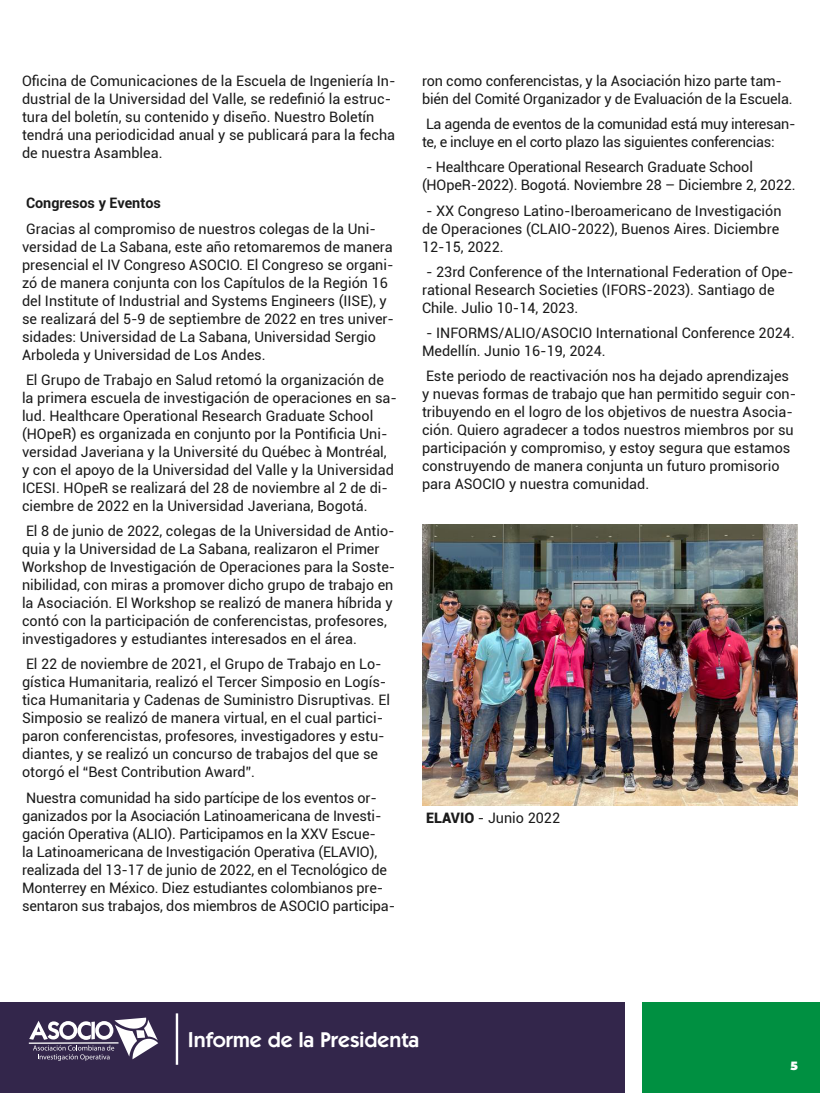
<style>
.page{position:relative;width:820px;height:1093px;background:#fff}
.page>*{position:absolute;margin:0;border:0;box-sizing:border-box;transform-origin:0 0}
.t1{font:600 21.44px "ITC Kabel Std";color:#fff}
.t2{font:14.4px/18px "Roboto";color:#1a1a1a}
.t3{font:14.4px/18px "Roboto";letter-spacing:-.02em;color:#1a1a1a}
.t4{font:700 14.4px "Roboto";color:#1a1a1a}
.t5{font:900 12px "Montserrat Alternates";color:#fff}
.s1{font-weight:900}
</style>
<div class="page">
<div style="left:0;top:1002px;width:624px;height:91px;background:#33264b"></div>
<div style="left:642px;top:1002px;width:177px;height:91px;background:#009041"></div>
<svg style="left:28px;top:1017px;width:130px;height:44px"></svg>
<hr style="left:176px;top:1013px;width:2px;height:52px;background:#fff">
<img style="left:422px;top:524px;width:375px;height:282px">
<p class="t2" style="left:22px;top:71px;width:375px">Oficina de Comunicaciones de la Escuela de Ingeniería In&shy;dustrial de la Universidad del Valle, se redefinió la estruc&shy;tura del boletín, su contenido y diseño. Nuestro Boletín tendrá una periodicidad anual y se publicará para la fecha de nuestra Asamblea.</p>
<p class="t4" style="left:26px;top:193px;width:136px">Congresos y Eventos</p>
<p class="t2" style="left:22px;top:219px;width:373px">Gracias al compromiso de nuestros colegas de la Uni&shy;versidad de La Sabana, este año retomaremos de manera presencial el IV Congreso ASOCIO. El Congreso se organi&shy;zó de manera conjunta con los Capítulos de la Región 16 del Institute of Industrial and Systems Engineers (IISE), y se realizará del 5-9 de septiembre de 2022 en tres univer&shy;sidades: Universidad de La Sabana, Universidad Sergio Arboleda y Universidad de Los Andes.</p>
<p class="t2" style="left:22px;top:370px;width:376px">El Grupo de Trabajo en Salud retomó la organización de<br>la primera escuela de investigación de operaciones en sa&shy;lud. Healthcare Operational Research Graduate School (HOpeR) es organizada en conjunto por la Pontificia Uni&shy;versidad Javeriana y la Université du Québec à Montréal, y con el apoyo de la Universidad del Valle y la Universidad ICESI. HOpeR se realizará del 28 de noviembre al 2 de di&shy;ciembre de 2022 en la Universidad Javeriana, Bogotá.</p>
<p class="t2" style="left:22px;top:521px;width:375px">El 8 de junio de 2022, colegas de la Universidad de Antio&shy;quia y la Universidad de La Sabana, realizaron el Primer Workshop de Investigación de Operaciones para la Soste&shy;nibilidad, con miras a promover dicho grupo de trabajo en la Asociación. El Workshop se realizó de manera híbrida y contó con la participación de conferencistas, profesores, investigadores y estudiantes interesados en el área.</p>
<p class="t2" style="left:22px;top:655px;width:369px">El 22 de noviembre de 2021, el Grupo de Trabajo en Lo&shy;gística Humanitaria, realizó el Tercer Simposio en Logís&shy;tica Humanitaria y Cadenas de Suministro Disruptivas. El Simposio se realizó de manera virtual, en el cual partici&shy;paron conferencistas, profesores, investigadores y estu&shy;diantes, y se realizó un concurso de trabajos del que se otorgó el “Best Contribution Award”.</p>
<p class="t2" style="left:22px;top:788px;width:374px">Nuestra comunidad ha sido partícipe de los eventos or&shy;ganizados por la Asociación Latinoamericana de Investi&shy;gación Operativa (ALIO). Participamos en la XXV Escue-<br>la Latinoamericana de Investigación Operativa (ELAVIO), realizada del 13-17 de junio de 2022, en el Tecnológico de Monterrey en México. Diez estudiantes colombianos pre&shy;sentaron sus trabajos, dos miembros de ASOCIO participa-</p>
<p class="t2" style="left:422px;top:71px;width:372px">ron como conferencistas, y la Asociación hizo parte tam&shy;bién del Comité Organizador y de Evaluación de la Escuela.</p>
<p class="t3" style="left:422px;top:115px;width:375px">La agenda de eventos de la comunidad está muy interesan&shy;te, e incluye en el corto plazo las siguientes conferencias:</p>
<p class="t2" style="left:422px;top:158px;width:375px">- Healthcare Operational Research Graduate School (HOpeR-2022). Bogotá. Noviembre 28 – Diciembre 2, 2022.</p>
<p class="t2" style="left:422px;top:201px;width:361px">- XX Congreso Latino-Iberoamericano de Investigación de Operaciones (CLAIO-2022), Buenos Aires. Diciembre<br>12-15, 2022.</p>
<p class="t2" style="left:422px;top:262px;width:373px">- 23rd Conference of the International Federation of Ope&shy;rational Research Societies (IFORS-2023). Santiago de<br>Chile. Julio 10-14, 2023.</p>
<p class="t2" style="left:422px;top:323px;width:374px">- INFORMS/ALIO/ASOCIO International Conference 2024.<br>Medellín. Junio 16-19, 2024.</p>
<p class="t2" style="left:422px;top:367px;width:375px">Este periodo de reactivación nos ha dejado aprendizajes<br>y nuevas formas de trabajo que han permitido seguir con&shy;tribuyendo en el logro de los objetivos de nuestra Asocia&shy;ción. Quiero agradecer a todos nuestros miembros por su participación y compromiso, y estoy segura que estamos construyendo de manera conjunta un futuro promisorio para ASOCIO y nuestra comunidad.</p>
<p class="t2" style="left:426px;top:808px;width:136px"><span class="s1">ELAVIO</span> - Junio 2022</p>
<h1 class="t1" style="left:188px;top:1027px;width:233px">Informe de la Presidenta</h1>
<p class="t5" style="left:790px;top:1057px;width:9px">5</p>
</div>
